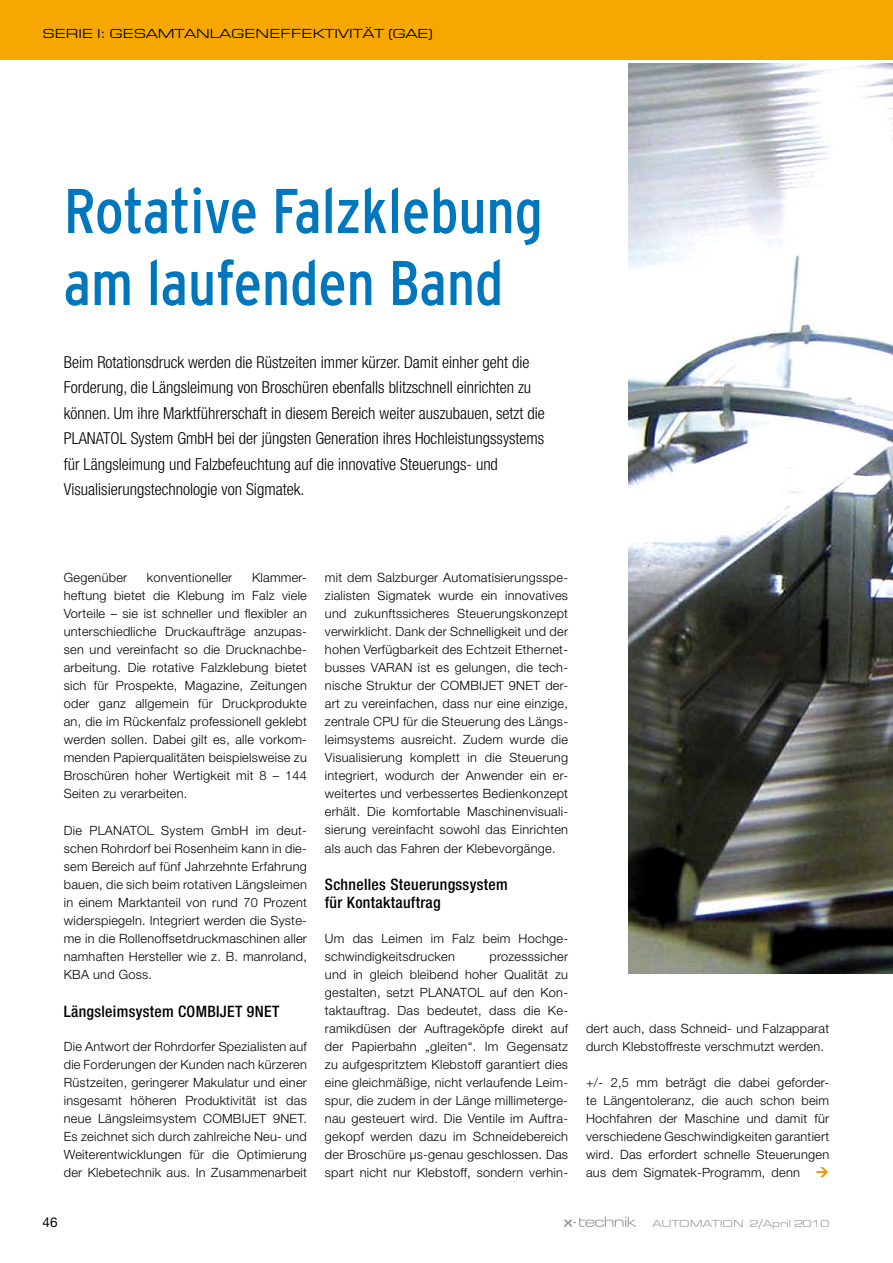
<style>
.page{position:relative;width:893px;height:1263px;background:#fff}
.page>*{position:absolute;margin:0;border:0;box-sizing:border-box;transform-origin:0 0}
.t1{font:63px/72px "Interstate Cond Mono";color:#0076bd}
.t2{font:300 condensed 16.5px/25.5px "Helvetica Neue";color:#000}
.t3{font:500 condensed 15.75px/18px "Helvetica Neue";letter-spacing:.02em;color:#000}
.t4{font:13.5px "Eurostile Extended Roman DTC";color:#000}
.t5{font:13.5px "Helvetica Neue";color:#000}
.t6{font:300 12.75px/18px "Helvetica Neue";letter-spacing:.02em;color:#000;text-align:justify}
.t7{font:10.5px "Eurostile Extended Roman DTC";color:#9c9d9f}
.s1{font-family:"Verdana"}
</style>
<div class="page">
<svg style="left:563px;top:1217px;width:73px;height:10px"></svg>
<div style="left:0;top:0;width:893px;height:60px;background:#f6a800"></div>
<img style="left:629px;top:64px;width:264px;height:909px">
<p class="t4" style="left:43px;top:26px;width:105px">SERIE I: GESAMTAN</p>
<p class="t4" style="left:210px;top:26px;width:225px">LAG EN EFFEKTIVITÄT (GAE)</p>
<h1 class="t1" style="left:64px;top:174px;width:481px">Rotative Falzklebung am laufenden Band</h1>
<p class="t2" style="left:64px;top:349px;width:482px">Beim Rotationsdruck werden die Rüstzeiten immer kürzer. Damit einher geht die Forderung, die Längsleimung von Broschüren ebenfalls blitzschnell einrichten zu können. Um ihre Marktführerschaft in diesem Bereich weiter auszubauen, setzt die PLANATOL System GmbH bei der jüngsten Generation ihres Hochleistungssystems für Längsleimung und Falzbefeuchtung auf die innovative Steuerungs- und Visualisierungstechnologie von Sigmatek.</p>
<p class="t6" style="left:64px;top:568px;width:65px">Gegenüber</p>
<p class="t6" style="left:147px;top:568px;width:87px">konventioneller</p>
<p class="t6" style="left:64px;top:568px;width:245px;text-indent:188px">Klammer&shy;heftung bietet die Klebung im Falz viele Vorteile – sie ist schneller und flexibler an unterschiedliche Druckaufträge anzupas&shy;sen und vereinfacht so die Drucknachbe&shy;arbeitung. Die rotative Falzklebung bietet sich für Prospekte, Magazine, Zeitungen oder ganz allgemein für Druckprodukte an, die im Rückenfalz professionell geklebt werden sollen. Dabei gilt es, alle vorkom&shy;menden Papierqualitäten beispielsweise zu Broschüren hoher Wertigkeit mit 8 – 144<br>Seiten zu verarbeiten.</p>
<p class="t6" style="left:64px;top:821px;width:245px">Die PLANATOL System GmbH im deut&shy;schen Rohrdorf bei Rosenheim kann in die&shy;sem Bereich auf fünf Jahrzehnte Erfahrung bauen, die sich beim rotativen Längsleimen in einem Marktanteil von rund 70 Prozent widerspiegeln. Integriert werden die Syste&shy;me in die Rollenoffsetdruckmaschinen aller namhaften Hersteller wie z. B. manroland, KBA und Goss.</p>
<p class="t3" style="left:64px;top:1002px;width:217px">Längsleimsystem COMBIJET 9NET</p>
<p class="t6" style="left:64px;top:1037px;width:245px">Die Antwort der Rohrdorfer Spezialisten auf die Forderungen der Kunden nach kürzeren Rüstzeiten, geringerer Makulatur und einer insgesamt höheren Produktivität ist das neue Längsleimsystem COMBIJET 9NET.<br>Es zeichnet sich durch zahlreiche Neu- und Weiterentwicklungen für die Optimierung der Klebetechnik aus. In Zusammenarbeit</p>
<p class="t6" style="left:325px;top:568px;width:245px">mit dem Salzburger Automatisierungsspe&shy;zialisten Sigmatek wurde ein innovatives und zukunftssicheres Steuerungskonzept verwirklicht. Dank der Schnelligkeit und der hohen Verfügbarkeit des Echtzeit Ethernet&shy;busses VARAN ist es gelungen, die tech&shy;nische Struktur der COMBIJET 9NET der&shy;art zu vereinfachen, dass nur eine einzige, zentrale CPU für die Steuerung des Längs&shy;leimsystems ausreicht. Zudem wurde die Visualisierung komplett in die Steuerung integriert, wodurch der Anwender ein er&shy;weitertes und verbessertes Bedienkonzept erhält. Die komfortable Maschinenvisuali&shy;sierung vereinfacht sowohl das Einrichten als auch das Fahren der Klebevorgänge.</p>
<p class="t3" style="left:325px;top:875px;width:184px">Schnelles Steuerungssystem für Kontaktauftrag</p>
<p class="t6" style="left:325px;top:929px;width:245px">Um das Leimen im Falz beim Hochge&shy;schwindigkeitsdrucken</p>
<p class="t6" style="left:325px;top:947px;width:245px;text-indent:164px">prozesssicher und in gleich bleibend hoher Qualität zu gestalten, setzt PLANATOL auf den Kon&shy;taktauftrag. Das bedeutet, dass die Ke&shy;ramikdüsen der Auftrageköpfe direkt auf der Papierbahn „gleiten“. Im Gegensatz zu aufgespritztem Klebstoff garantiert dies eine gleichmäßige, nicht verlaufende Leim&shy;spur, die zudem in der Länge millimeterge&shy;nau gesteuert wird. Die Ventile im Auftra&shy;gekopf werden dazu im Schneidebereich der Broschüre µs-genau geschlossen. Das spart nicht nur Klebstoff, sondern verhin-</p>
<p class="t6" style="left:586px;top:1019px;width:245px">dert auch, dass Schneid- und Falzapparat durch Klebstoffreste verschmutzt werden.</p>
<p class="t6" style="left:586px;top:1073px;width:245px">+/- 2,5 mm beträgt die dabei geforder&shy;te Längentoleranz, die auch schon beim Hochfahren der Maschine und damit für verschiedene Geschwindigkeiten garantiert wird. Das erfordert schnelle Steuerungen aus dem Sigmatek-Programm, denn</p>
<p class="t5" style="left:43px;top:1214px;width:17px">46</p>
<p class="t7" style="left:652px;top:1218px;width:178px">AUTOMATION 2<span class="s1">/</span>APRIL 2010</p>
</div>
